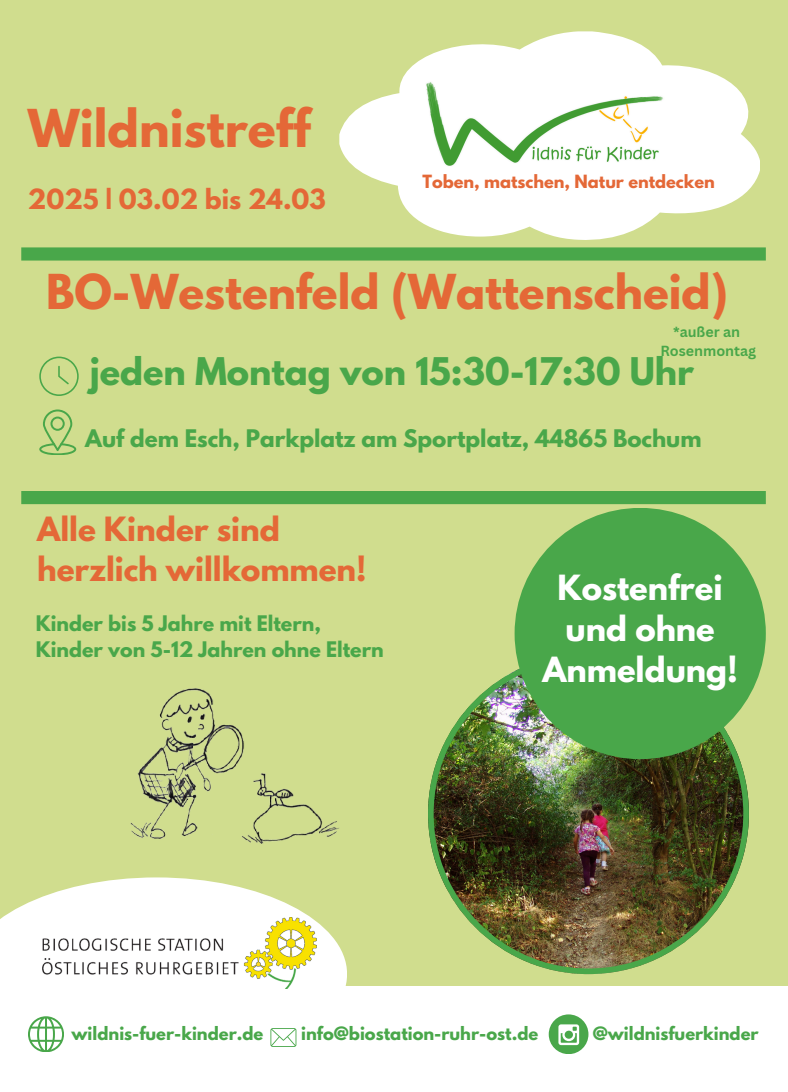
<style>
.page{position:relative;width:788px;height:1092px;background:#fff}
.page>*{position:absolute;margin:0;border:0;box-sizing:border-box;transform-origin:0 0}
.t1{font:700 46.25px "League Spartan";color:#e46837}
.t2{font:700 42.75px "League Spartan";color:#e46837}
.t3{font:700 33.75px "League Spartan";color:#49a74a}
.t4{font:700 30.75px/41.2px "League Spartan";color:#fff;text-align:center}
.t5{font:700 29.5px/39.8px "League Spartan";color:#e46837}
.t6{font:700 24.5px "League Spartan";color:#e46837}
.t7{font:700 21.5px "League Spartan";color:#49a74a}
.t8{font:700 19px/25.2px "League Spartan";color:#49a74a}
.t9{font:700 16.25px "League Spartan";color:#49a74a}
.t10{font:700 16.25px "League Spartan";color:#e46837}
.t11{font:700 14.25px "Canva Sans";color:#49a74a}
</style>
<div class="page">
<div style="left:0;top:0;width:788px;height:1091px;background:#d0dd8e"></div>
<svg style="left:0;top:905px;width:347px;height:81px;fill:#fff"></svg>
<div style="left:0;top:986px;width:788px;height:105px;background:#fff"></div>
<svg style="left:28px;top:1016px;width:36px;height:35px"></svg>
<div style="left:548px;top:1014px;width:40px;height:39px;background:#49a74a;border-radius:50%"></div>
<svg style="left:558px;top:1024px;width:21px;height:20px"></svg>
<svg style="left:270px;top:1028px;width:26px;height:18px"></svg>
<img style="left:43px;top:916px;width:273px;height:72px">
<img style="left:452px;top:669px;width:296px;height:304px">
<svg style="left:39px;top:356px;width:40px;height:40px"></svg>
<svg style="left:39px;top:409px;width:37px;height:45px"></svg>
<svg style="left:339px;top:31px;width:420px;height:209px;fill:#fff"></svg>
<img style="left:425px;top:69px;width:251px;height:99px">
<div style="left:21px;top:247px;width:744px;height:13px;background:#49a74a"></div>
<div style="left:21px;top:491px;width:744px;height:13px;background:#49a74a"></div>
<div style="left:514px;top:508px;width:251px;height:251px;background:#49a74a;border-radius:50%"></div>
<img style="left:24px;top:688px;width:428px;height:217px">
<h5 class="t1" style="left:28px;top:105px;width:284px">Wildnistreff</h5>
<p class="t6" style="left:28px;top:186px;width:299px">2025 | 03.02 bis 24.03</p>
<p class="t10" style="left:422px;top:174px;width:294px">Toben, matschen, Natur entdecken</p>
<h1 class="t2" style="left:46px;top:270px;width:683px">BO-Westenfeld (Wattenscheid)</h1>
<p class="t3" style="left:90px;top:355px;width:606px">jeden Montag von 15:30-17:30 Uhr</p>
<p class="t7" style="left:85px;top:427px;width:617px">Auf dem Esch, Parkplatz am Sportplatz, 44865 Bochum</p>
<h2 class="t11" style="left:673px;top:321px;width:69px">*außer an</h2>
<h3 class="t11" style="left:660px;top:340px;width:97px">Rosenmontag</h3>
<p class="t5" style="left:37px;top:513px;width:331px">Alle Kinder sind herzlich willkommen!</p>
<h2 class="t8" style="left:36px;top:613px;width:349px">Kinder bis 5 Jahre mit Eltern,<br>Kinder von 5-12 Jahren ohne Eltern</h2>
<h1 class="t4" style="left:542px;top:570px;width:197px">Kostenfrei und ohne<br>Anmeldung!</h1>
<p class="t9" style="left:72px;top:1025px;width:193px">wildnis-fuer-kinder.de</p>
<p class="t9" style="left:301px;top:1025px;width:238px">info@biostation-ruhr-ost.de</p>
<h4 class="t9" style="left:592px;top:1025px;width:167px">@wildnisfuerkinder</h4>
</div>
